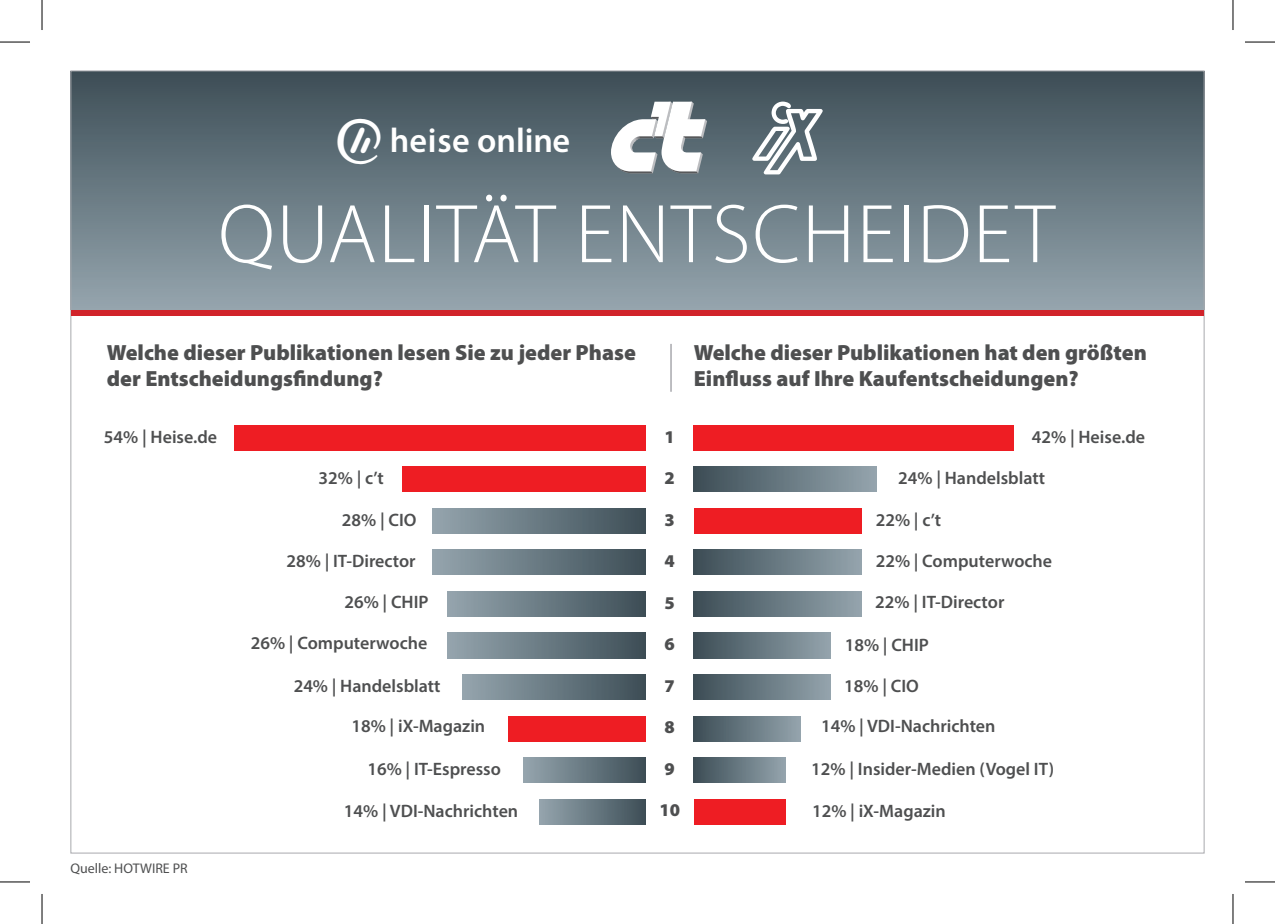
<style>
.page{position:relative;width:1275px;height:924px;background:#fff}
.page>*{position:absolute;margin:0;border:0;box-sizing:border-box;transform-origin:0 0}
.t1{font:300 84px "Myriad Pro";letter-spacing:.02em;color:#fff}
.t2{font:600 34.2px "Myriad Pro";color:#fff}
.t3{font:900 22px/26.4px "Myriad Pro";color:#4e4f50}
.t4{font:600 18px "Myriad Pro";color:#4e4f50}
.t5{font:900 18px "Myriad Pro";color:#4e4f50}
.t6{font:14px "Myriad Pro";color:#4e4f50}
.s1{font-family:"Type Special";font-weight:400;font-size:46.8px}
</style>
<div class="page">
<div style="left:71px;top:71px;width:1133px;height:238px;background:linear-gradient(to bottom,#3d4e57,#94a4ad)"></div>
<svg style="left:611px;top:102px;width:96px;height:71px"></svg>
<svg style="left:752px;top:101px;width:70px;height:73px"></svg>
<div style="left:71px;top:309px;width:1132px;height:6px;background:#d1232a"></div>
<div style="left:234px;top:424px;width:412px;height:26px;background:#ee1d23"></div>
<hr style="left:670px;top:344px;width:2px;height:47px;background:#a8a9ad">
<div style="left:402px;top:466px;width:244px;height:25px;background:#ee1d23"></div>
<div style="left:432px;top:508px;width:214px;height:25px;background:linear-gradient(to right,#95a5ae,#3d4e57)"></div>
<div style="left:432px;top:549px;width:214px;height:25px;background:linear-gradient(to right,#95a5ae,#3d4e57)"></div>
<div style="left:447px;top:591px;width:199px;height:25px;background:linear-gradient(to right,#95a5ae,#3d4e56)"></div>
<div style="left:447px;top:632px;width:199px;height:25px;background:linear-gradient(to right,#95a5ae,#3d4e56)"></div>
<div style="left:463px;top:674px;width:183px;height:25px;background:linear-gradient(to right,#94a5ae,#3d4e56)"></div>
<div style="left:508px;top:715px;width:138px;height:26px;background:#ee1d23"></div>
<div style="left:524px;top:757px;width:122px;height:25px;background:linear-gradient(to right,#95a5ae,#3e4f57)"></div>
<div style="left:539px;top:798px;width:107px;height:26px;background:linear-gradient(to right,#95a5ae,#3d4e57)"></div>
<div style="left:694px;top:424px;width:320px;height:26px;background:#ee1d23"></div>
<div style="left:694px;top:466px;width:182px;height:25px;background:linear-gradient(to right,#3c4d56,#93a3ac)"></div>
<div style="left:694px;top:508px;width:167px;height:25px;background:#ee1d23"></div>
<div style="left:694px;top:549px;width:167px;height:25px;background:linear-gradient(to right,#3d4d56,#94a4ad)"></div>
<div style="left:694px;top:591px;width:167px;height:25px;background:linear-gradient(to right,#3d4d56,#94a4ad)"></div>
<div style="left:694px;top:632px;width:137px;height:25px;background:linear-gradient(to right,#3d4e56,#94a4ad)"></div>
<div style="left:694px;top:674px;width:137px;height:25px;background:linear-gradient(to right,#3d4e56,#94a4ad)"></div>
<div style="left:694px;top:715px;width:106px;height:26px;background:linear-gradient(to right,#3d4e56,#93a3ac)"></div>
<div style="left:694px;top:757px;width:91px;height:25px;background:linear-gradient(to right,#3d4e56,#93a3ac)"></div>
<div style="left:694px;top:798px;width:91px;height:26px;background:#ee1d23"></div>
<hr style="left:0;top:42px;width:30px;height:1px;background:#000">
<hr style="left:1245px;top:42px;width:30px;height:1px;background:#000">
<hr style="left:0;top:881px;width:30px;height:1px;background:#000">
<hr style="left:1245px;top:881px;width:30px;height:1px;background:#000">
<hr style="left:42px;top:0;width:1px;height:30px;background:#000">
<hr style="left:42px;top:893px;width:1px;height:30px;background:#000">
<hr style="left:1232px;top:0;width:1px;height:30px;background:#000">
<hr style="left:1232px;top:893px;width:1px;height:30px;background:#000">
<h2 class="t2" style="left:337px;top:122px;width:234px"><span class="s1">O</span> heise online</h2>
<h1 class="t1" style="left:218px;top:188px;width:838px">QUALITÄT ENTSCHEIDET</h1>
<p class="t3" style="left:107px;top:339px;width:530px">Welche dieser Publikationen lesen Sie zu jeder Phase der Entscheidungsfindung?</p>
<p class="t4" style="left:104px;top:425px;width:115px">54% | Heise.de</p>
<p class="t6" style="left:70px;top:859px;width:119px">Quelle: HOTWIRE PR</p>
<p class="t4" style="left:318px;top:466px;width:67px">32% | c’t</p>
<p class="t4" style="left:342px;top:508px;width:76px">28% | CIO</p>
<p class="t4" style="left:287px;top:549px;width:131px">28% | IT-Director</p>
<p class="t4" style="left:344px;top:590px;width:86px">26% | CHIP</p>
<p class="t4" style="left:251px;top:631px;width:178px">26% | Computerwoche</p>
<p class="t4" style="left:294px;top:674px;width:148px">24% | Handelsblatt</p>
<p class="t4" style="left:351px;top:714px;width:135px">18% | iX-Magazin</p>
<p class="t4" style="left:367px;top:757px;width:135px">16% | IT-Espresso</p>
<p class="t4" style="left:344px;top:799px;width:176px">14% | VDI-Nachrichten</p>
<p class="t3" style="left:694px;top:339px;width:455px">Welche dieser Publikationen hat den größten<br>Einfluss auf Ihre Kaufentscheidungen?</p>
<p class="t5" style="left:664px;top:426px;width:12px">1</p>
<p class="t5" style="left:664px;top:467px;width:12px">2</p>
<p class="t5" style="left:664px;top:509px;width:12px">3</p>
<p class="t5" style="left:664px;top:550px;width:12px">4</p>
<p class="t5" style="left:664px;top:592px;width:12px">5</p>
<p class="t5" style="left:664px;top:633px;width:12px">6</p>
<p class="t5" style="left:664px;top:675px;width:12px">7</p>
<p class="t5" style="left:664px;top:716px;width:12px">8</p>
<p class="t5" style="left:664px;top:757px;width:12px">9</p>
<p class="t5" style="left:659px;top:799px;width:22px">10</p>
<p class="t4" style="left:1032px;top:425px;width:115px">42% | Heise.de</p>
<p class="t4" style="left:898px;top:466px;width:148px">24% | Handelsblatt</p>
<p class="t4" style="left:875px;top:508px;width:67px">22% | c’t</p>
<p class="t4" style="left:875px;top:549px;width:178px">22% | Computerwoche</p>
<p class="t4" style="left:875px;top:590px;width:131px">22% | IT-Director</p>
<p class="t4" style="left:844px;top:632px;width:86px">18% | CHIP</p>
<p class="t4" style="left:844px;top:674px;width:76px">18% | CIO</p>
<p class="t4" style="left:821px;top:714px;width:176px">14% | VDI-Nachrichten</p>
<p class="t4" style="left:811px;top:757px;width:245px">12% | Insider-Medien (Vogel IT)</p>
<p class="t4" style="left:812px;top:799px;width:135px">12% | iX-Magazin</p>
</div>
